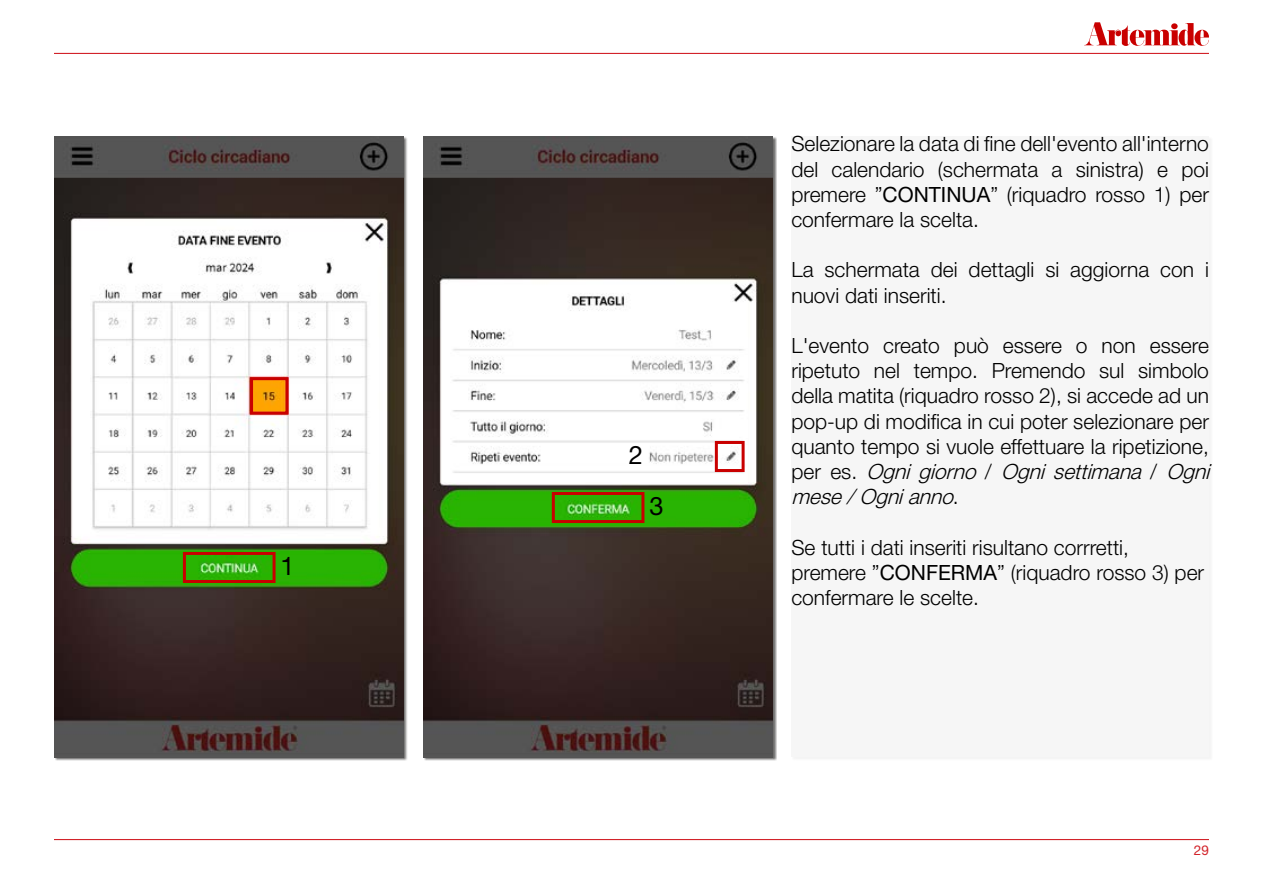
<style>
.page{position:relative;width:1263px;height:893px;background:#fff}
.page>*{position:absolute;margin:0;border:0;box-sizing:border-box;transform-origin:0 0}
.t1{font:25.5px "Helvetica Neue LT Std";color:#000}
.t2{font:300 21px/25.2px "Helvetica Neue LT Std";color:#000}
.t3{font:13.5px "Helvetica Neue LT Std";color:#d2232a}
.s1{font-weight:400}
.s2{font-style:italic}
</style>
<div class="page">
<hr style="left:54px;top:839px;width:1155px;height:1px;background:#d2232a">
<svg style="left:1084px;top:22px;width:125px;height:24px"></svg>
<hr style="left:54px;top:53px;width:1155px;height:1px;background:#d2232a">
<div style="left:791px;top:136px;width:418px;height:621px;background:#f6f6f6"></div>
<img style="left:55px;top:136px;width:349px;height:42px">
<img style="left:424px;top:136px;width:349px;height:42px">
<img style="left:424px;top:178px;width:349px;height:580px">
<img style="left:55px;top:178px;width:349px;height:580px">
<div style="left:183px;top:552px;width:93px;height:31px;border:3px solid #c90000"></div>
<div style="left:552px;top:492px;width:92px;height:31px;border:3px solid #c90000"></div>
<div style="left:715px;top:441px;width:30px;height:31px;border:3px solid #c90000"></div>
<div style="left:250px;top:377px;width:38px;height:38px;border:3px solid #c90000"></div>
<p class="t1" style="left:281px;top:550px;width:16px">1</p>
<p class="t1" style="left:629px;top:439px;width:16px">2</p>
<p class="t1" style="left:649px;top:490px;width:16px">3</p>
<p class="t2" style="left:791px;top:131px;width:419px;text-align:justify">Selezionare la data di fine dell'evento all'interno del calendario (schermata a sinistra) e poi premere ”<span class="s1">CONTINUA</span>” (riquadro rosso 1) per confermare la scelta.</p>
<p class="t2" style="left:791px;top:257px;width:419px">La schermata dei dettagli si aggiorna con i nuovi dati inseriti.</p>
<p class="t2" style="left:791px;top:333px;width:426px">L'evento creato può essere o non essere ripetuto nel tempo. Premendo sul simbolo della matita (riquadro rosso 2), si accede ad un pop-up di modifica in cui poter selezionare per quanto tempo si vuole effettuare la ripetizione, p e r e s . <span class="s2">Ogni giorno</span> / <span class="s2">Ogni settimana</span> / <span class="s2">Ogni mese/Ognianno</span>.</p>
<p class="t2" style="left:791px;top:534px;width:414px">Se tutti i dati inseriti risultano corrretti, premere ”<span class="s1">CONFERMA</span>” (riquadro rosso 3) per confermare le scelte.</p>
<p class="t3" style="left:1194px;top:842px;width:17px">29</p>
</div>
